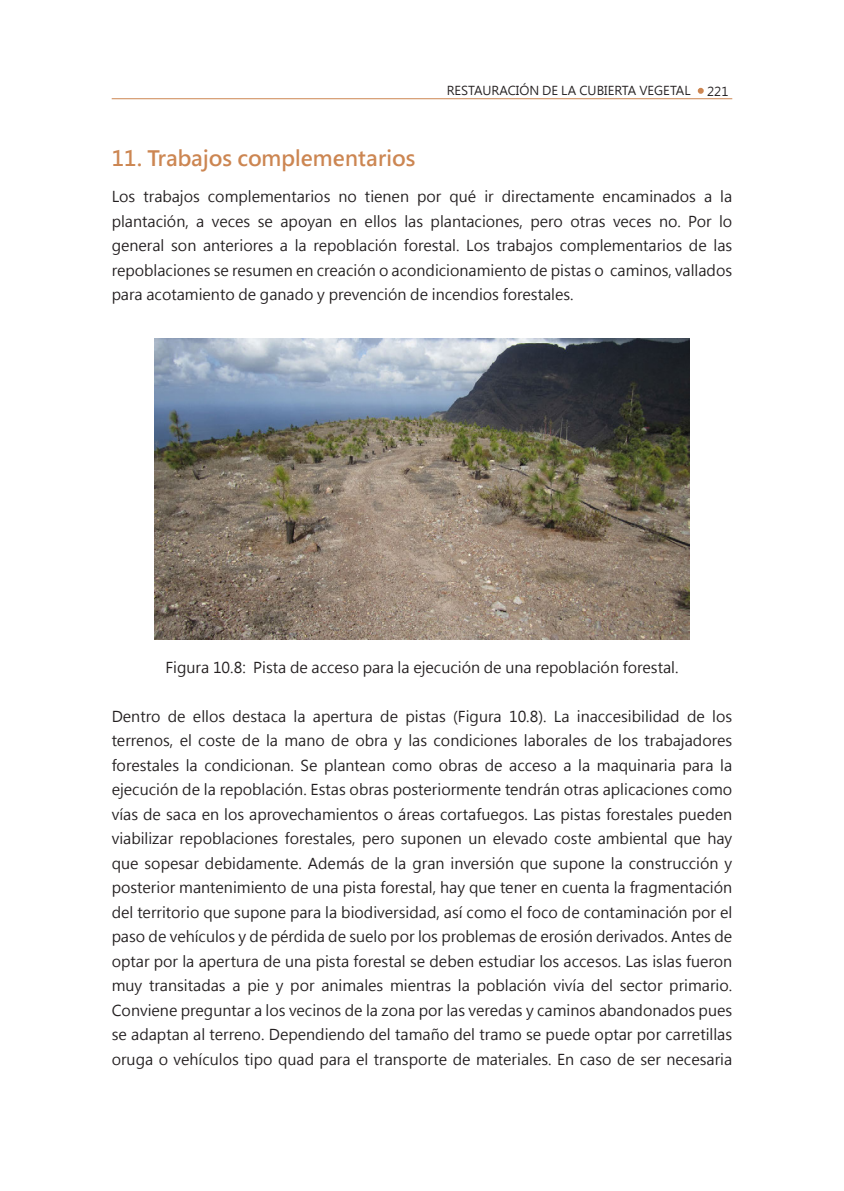
<style>
.page{position:relative;width:844px;height:1191px;background:#fff}
.page>*{position:absolute;margin:0;border:0;box-sizing:border-box;transform-origin:0 0}
.t1{font:700 21px "Microsoft Jheng Hei";color:#cc8652}
.t2{font:14.88px/24.5px "Microsoft Jheng Hei";color:#231f20;text-align:justify}
.t3{font:12.25px "Microsoft Jheng Hei";color:#231f20}
</style>
<div class="page">
<hr style="left:112px;top:98px;width:620px;height:1px;background:#cc8652">
<svg style="left:697px;top:88px;width:6px;height:6px"></svg>
<img style="left:154px;top:339px;width:535px;height:300px">
<p class="t3" style="left:446px;top:83px;width:245px">RESTAURACIÓN DE LA CUBIERTA VEGETAL</p>
<p class="t3" style="left:707px;top:84px;width:23px">221</p>
<h1 class="t1" style="left:112px;top:145px;width:305px">11. Trabajos complementarios</h1>
<p class="t2" style="left:112px;top:185px;width:622px">Los trabajos complementarios no tienen por qué ir directamente encaminados a la plantación, a veces se apoyan en ellos las plantaciones, pero otras veces no. Por lo general son anteriores a la repoblación forestal. Los trabajos complementarios de las repoblaciones se resumen en creación o acondicionamiento de pistas o caminos, vallados para acotamiento de ganado y prevención de incendios forestales.</p>
<p class="t2" style="left:165px;top:655px;width:514px">Figura 10.8: Pista de acceso para la ejecución de una repoblación forestal.</p>
<p class="t2" style="left:112px;top:704px;width:622px">Dentro de ellos destaca la apertura de pistas (Figura 10.8). La inaccesibilidad de los terrenos, el coste de la mano de obra y las condiciones laborales de los trabajadores forestales la condicionan. Se plantean como obras de acceso a la maquinaria para la ejecución de la repoblación. Estas obras posteriormente tendrán otras aplicaciones como vías de saca en los aprovechamientos o áreas cortafuegos. Las pistas forestales pueden viabilizar repoblaciones forestales, pero suponen un elevado coste ambiental que hay que sopesar debidamente. Además de la gran inversión que supone la construcción y posterior mantenimiento de una pista forestal, hay que tener en cuenta la fragmentación del territorio que supone para la biodiversidad, así como el foco de contaminación por el paso de vehículos y de pérdida de suelo por los problemas de erosión derivados. Antes de optar por la apertura de una pista forestal se deben estudiar los accesos. Las islas fueron muy transitadas a pie y por animales mientras la población vivía del sector primario.<br>Conviene preguntar a los vecinos de la zona por las veredas y caminos abandonados pues se adaptan al terreno. Dependiendo del tamaño del tramo se puede optar por carretillas oruga o vehículos tipo quad para el transporte de materiales. En caso de ser necesaria</p>
</div>
